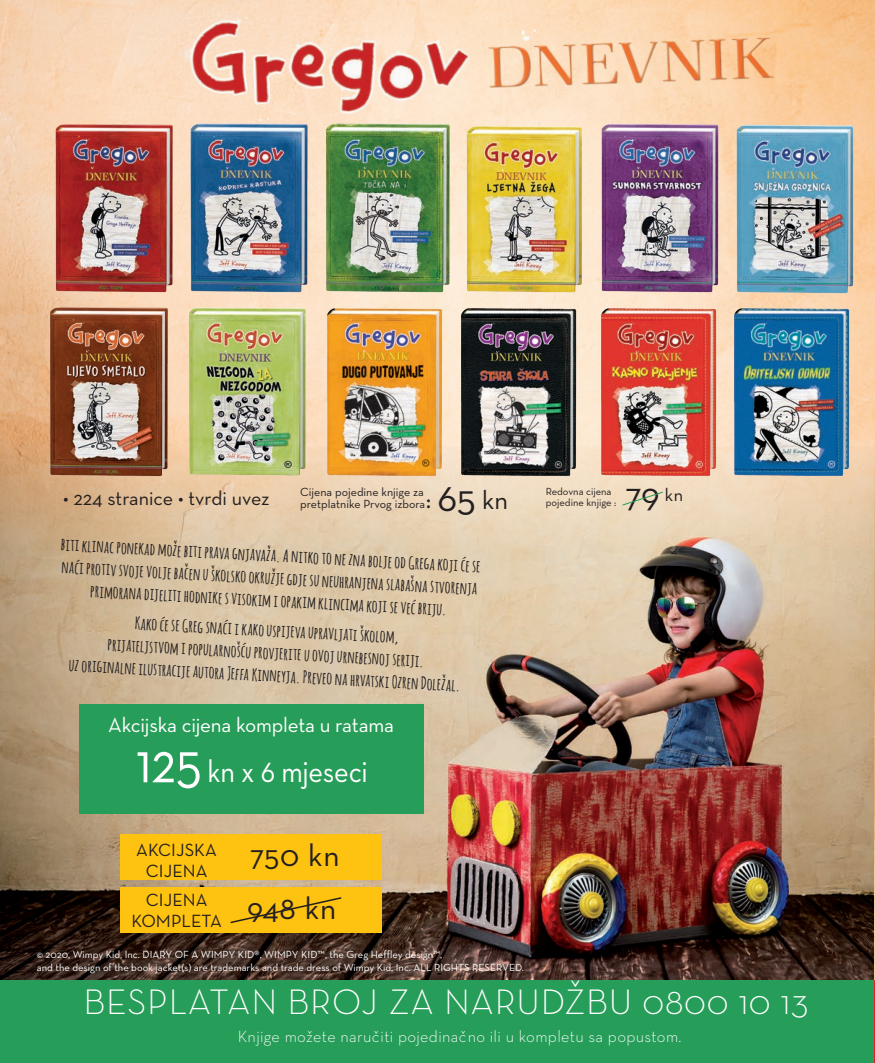
<style>
.page{position:relative;width:875px;height:1063px;background:#fff}
.page>*{position:absolute;margin:0;border:0;box-sizing:border-box;transform-origin:0 0}
.t1{font:300 36px "Neutra Text";letter-spacing:.02em;color:#fff}
.t2{font:36px "Neutra Text";color:#231f20}
.t3{font:31.5px "Neutra Text";letter-spacing:-.01em;color:#fff;scale:.9 1}
.t4{font:31.35px "Neutra Text";color:#231f20}
.t5{font:26.4px "Neutra Text";color:#231f20}
.t6{font:21px "Neutra Text";letter-spacing:-.01em;color:#fff}
.t7{font:20.1px "Neutra Text";color:#231f20}
.t8{font:18px/21px "Neutra Text";color:#231f20;text-align:center}
.t9{font:700 16.95px/22.5px "Amatic";color:#231f20;text-align:center}
.t10{font:300 16.5px "Neutra Text";letter-spacing:.02em;color:#fff}
.t11{font:12px/12px "Neutra Text";color:#231f20}
.t12{font:10.5px/12.6px "Neutra Text";color:#fff}
.t13{font:10.5px/10.5px "Neutra Text";color:#231f20}
.s1{font-size:39px}
.s2{font-size:59.55px}
</style>
<div class="page">
<img style="left:317px;top:550px;width:557px;height:429px">
<img style="left:0;top:550px;width:317px;height:429px">
<img style="left:0;top:0;width:875px;height:550px">
<div style="left:0;top:979px;width:874px;height:83px;background:#269d58"></div>
<div style="left:120px;top:834px;width:262px;height:45px;background:#fec210"></div>
<div style="left:79px;top:704px;width:344px;height:109px;background:#269d58"></div>
<img style="left:349px;top:302px;width:70px;height:184px">
<img style="left:419px;top:302px;width:140px;height:184px">
<img style="left:559px;top:302px;width:132px;height:184px">
<img style="left:691px;top:302px;width:162px;height:184px">
<img style="left:8px;top:287px;width:139px;height:199px">
<img style="left:147px;top:302px;width:202px;height:184px">
<img style="left:14px;top:104px;width:134px;height:198px">
<img style="left:350px;top:104px;width:141px;height:198px">
<img style="left:148px;top:104px;width:202px;height:198px">
<img style="left:425px;top:107px;width:134px;height:195px">
<img style="left:559px;top:104px;width:202px;height:198px">
<img style="left:172px;top:2px;width:315px;height:122px">
<img style="left:472px;top:18px;width:348px;height:84px">
<div style="left:120px;top:886px;width:262px;height:46px;background:#fec210"></div>
<svg style="left:230px;top:897px;width:112px;height:27px"></svg>
<svg style="left:621px;top:491px;width:42px;height:15px"></svg>
<img style="left:874px;top:550px;width:1px;height:429px">
<img style="left:853px;top:303px;width:21px;height:416px">
<hr style="left:874px;top:979px;width:1px;height:83px;background:#ee1d23">
<img style="left:694px;top:105px;width:180px;height:198px">
<p class="t7" style="left:63px;top:486px;width:208px">• 224 stranice • tvrdi uvez</p>
<h3 class="t5" style="left:425px;top:484px;width:84px">: <span class="s1">65</span> kn</h3>
<p class="t11" style="left:300px;top:486px;width:126px">Cijena pojedine knjige za pretplatnike Prvog izbora</p>
<p class="t9" style="left:62px;top:532px;width:421px;rotate:3deg">biti klinac ponekad može biti prava gnjavaža. A nitko to ne zna bolje od Grega koji će se naći protiv svoje volje bačen u školsko okružje gdje su neuhranjena slabašna stvorenja primorana dijeliti hodnike s visokim i opakim klincima koji se već briju.</p>
<p class="t9" style="left:72px;top:607px;width:392px;rotate:3deg">Kako će se Greg snaći i kako uspijeva upravljati školom,<br>prijateljstvom i popularnošću provjerite u ovoj urnebesnoj seriji.<br>uz originalne ilustracije autora Jeffa Kinneyja. Preveo na hrvatski Ozren Doležal.</p>
<p class="t6" style="left:108px;top:712px;width:287px">Akcijska cijena kompleta u ratama</p>
<h2 class="t3" style="left:136px;top:752px;width:259px"><span class="s2">125</span> kn x 6 mjeseci</h2>
<p class="t8" style="left:136px;top:838px;width:82px">AKCIJSKA<br>CIJENA</p>
<h3 class="t4" style="left:250px;top:835px;width:91px">750 kn</h3>
<p class="t8" style="left:131px;top:888px;width:206px;text-align:left;text-indent:14px">CIJENA<br>KOMPLETA <sup>948</sup> <sup>kn</sup></p>
<p class="t13" style="left:545px;top:486px;width:72px">Redovna cijena pojedine knjige :</p>
<h1 class="t2" style="left:625px;top:472px;width:59px">79 <sup>kn</sup></h1>
<p class="t12" style="left:37px;top:947px;width:488px">© 2020, Wimpy Kid, Inc. DIARY OF A WIMPY KID®, WIMPY KID™, the Greg Heffley design™,<br>and the design of the book jacket(s) are trademarks and trade dress of Wimpy Kid, Inc. ALL RIGHTS RESERVED.</p>
<h1 class="t1" style="left:84px;top:979px;width:726px">BESPLATAN BROJ ZA NARUDŽBU 0800 10 13</h1>
<p class="t10" style="left:238px;top:1026px;width:445px">Knjige možete narucˇiti pojedinacˇno ili u kompletu sa popustom.</p>
</div>
